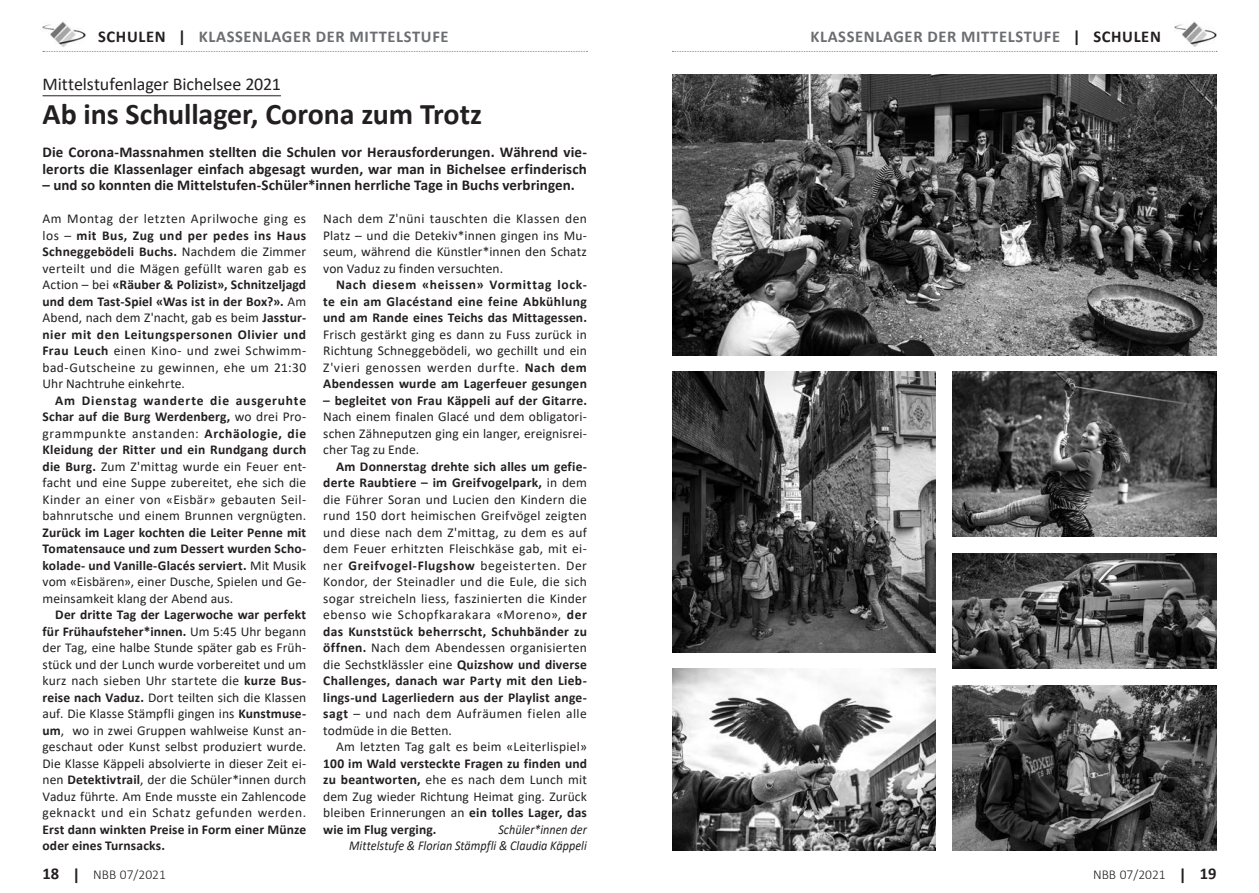
<style>
.page{position:relative;width:1259px;height:893px;background:#fff}
.page>*{position:absolute;margin:0;border:0;box-sizing:border-box;transform-origin:0 0}
.t1{font:700 30px "Calibri";letter-spacing:-.005em;color:#231f20}
.t2{font:18px "Calibri";letter-spacing:-.005em;color:#231f20}
.t3{font:700 16.5px "Calibri";letter-spacing:.04em;color:#6c6d70}
.t4{font:700 15px/16.5px "Calibri";letter-spacing:.005em;color:#231f20}
.t5{font:13.5px/16.5px "Calibri";letter-spacing:.015em;color:#231f20;text-align:justify}
.t6{font:700 13.5px/16.5px "Calibri";letter-spacing:.01em;color:#231f20;text-align:justify}
.t7{font:italic 13.5px/16.5px "Calibri";letter-spacing:.005em;color:#231f20;text-align:right;scale:.9 1}
.t8{font:300 13.5px "Calibri";color:#231f20}
.s1{color:#231f20}
.s2{font-weight:700}
.s3{font-weight:400}
.s4{font-weight:700;font-size:16.5px}
</style>
<div class="page">
<svg style="left:43px;top:51px;width:544px;height:1px"></svg>
<img style="left:43px;top:21px;width:42px;height:26px">
<svg style="left:672px;top:51px;width:545px;height:1px"></svg>
<img style="left:1174px;top:21px;width:42px;height:26px">
<img style="left:672px;top:75px;width:544px;height:280px">
<img style="left:672px;top:372px;width:263px;height:280px">
<img style="left:952px;top:372px;width:264px;height:165px">
<img style="left:672px;top:669px;width:263px;height:181px">
<img style="left:952px;top:685px;width:264px;height:165px">
<img style="left:952px;top:553px;width:264px;height:116px">
<hr style="left:43px;top:96px;width:238px;height:1px;background:#231f20">
<p class="t3" style="left:98px;top:25px;width:352px"><span class="s1">SCHULEN |</span> KLASSENLAGER DER MITTELSTUFE</p>
<p class="t3" style="left:810px;top:25px;width:352px">KLASSENLAGER DER MITTELSTUFE <span class="s1">| SCHULEN</span></p>
<h2 class="t2" style="left:43px;top:71px;width:240px">Mittelstufenlager Bichelsee 2021</h2>
<h1 class="t1" style="left:43px;top:93px;width:441px">Ab ins Schullager, Corona zum Trotz</h1>
<p class="t4" style="left:43px;top:144px;width:546px">Die Corona-Massnahmen stellten die Schulen vor Herausforderungen. Während vie&shy;lerorts die Klassenlager einfach abgesagt wurden, war man in Bichelsee erfinderisch</p>
<p class="t4" style="left:43px;top:177px;width:534px">– und so konnten die Mittelstufen-Schüler*innen herrliche Tage in Buchs verbringen.</p>
<p class="t5" style="left:43px;top:210px;width:265px">Am Montag der letzten Aprilwoche ging es los – <span class="s2">mit Bus, Zug und per pedes ins Haus Schneggebödeli Buchs.</span> Nachdem die Zimmer verteilt und die Mägen gefüllt waren gab es Action – bei <span class="s2">«Räuber &amp; Polizist», Schnitzeljagd und dem Tast-Spiel «Was ist in der Box?».</span> Am Abend, nach dem Z'nacht, gab es beim <span class="s2">Jasstur&shy;nier mit den Leitungspersonen Olivier und Frau Leuch</span> einen Kino- und zwei Schwimm&shy;bad-Gutscheine zu gewinnen, ehe um 21:30<br>Uhr Nachtruhe einkehrte.</p>
<p class="t5" style="left:43px;top:392px;width:265px;text-indent:13px"><span class="s2">Am Dienstag wanderte die ausgeruhte Schar auf die Burg Werdenberg,</span> wo drei Pro&shy;grammpunkte anstanden: <span class="s2">Archäologie, die Kleidung der Ritter und ein Rundgang durch die Burg.</span> Zum Z'mittag wurde ein Feuer ent&shy;facht und eine Suppe zubereitet, ehe sich die Kinder an einer von «Eisbär» gebauten Seil&shy;bahnrutsche und einem Brunnen vergnügten.</p>
<p class="t6" style="left:43px;top:524px;width:265px">Zurück im Lager kochten die Leiter Penne mit Tomatensauce und zum Dessert wurden Scho&shy;kolade- und Vanille-Glacés serviert. <span class="s3">Mit Musik vom «Eisbären», einer Dusche, Spielen und Ge&shy;meinsamkeit klang der Abend aus.</span></p>
<p class="t5" style="left:43px;top:606px;width:265px;text-indent:13px"><span class="s2">Der dritte Tag der Lagerwoche war perfekt für Frühaufsteher*innen.</span> Um 5:45 Uhr begann der Tag, eine halbe Stunde später gab es Früh&shy;stück und der Lunch wurde vorbereitet und um kurz nach sieben Uhr startete die <span class="s2">kurze Bus&shy;reise nach Vaduz.</span> Dort teilten sich die Klassen auf. Die Klasse Stämpfli gingen ins <span class="s2">Kunstmuse&shy;um</span>, wo in zwei Gruppen wahlweise Kunst an&shy;geschaut oder Kunst selbst produziert wurde.<br>Die Klasse Käppeli absolvierte in dieser Zeit ei&shy;nen <span class="s2">Detektivtrail</span>, der die Schüler*innen durch Vaduz führte. Am Ende musste ein Zahlencode geknackt und ein Schatz gefunden werden.</p>
<p class="t6" style="left:43px;top:821px;width:265px">Erst dann winkten Preise in Form einer Münze oder eines Turnsacks.</p>
<p class="t5" style="left:323px;top:210px;width:265px">Nach dem Z'nüni tauschten die Klassen den Platz – und die Detekiv*innen gingen ins Mu&shy;seum, während die Künstler*innen den Schatz von Vaduz zu finden versuchten.</p>
<p class="t6" style="left:323px;top:276px;width:265px;text-indent:13px">Nach diesem «heissen» Vormittag lock&shy;te ein am Glacéstand eine feine Abkühlung und am Rande eines Teichs das Mittagessen.</p>
<p class="t5" style="left:323px;top:326px;width:265px">Frisch gestärkt ging es dann zu Fuss zurück in Richtung Schneggebödeli, wo gechillt und ein Z'vieri genossen werden durfte. <span class="s2">Nach dem Abendessen wurde am Lagerfeuer gesungen</span></p>
<p class="t6" style="left:323px;top:392px;width:265px">– begleitet von Frau Käppeli auf der Gitarre.</p>
<p class="t5" style="left:323px;top:408px;width:265px">Nach einem finalen Glacé und dem obligatori&shy;schen Zähneputzen ging ein langer, ereignisrei&shy;cher Tag zu Ende.</p>
<p class="t5" style="left:323px;top:458px;width:265px;text-indent:13px"><span class="s2">Am Donnerstag drehte sich alles um gefie&shy;derte Raubtiere – im Greifvogelpark,</span> in dem die Führer Soran und Lucien den Kindern die rund 150 dort heimischen Greifvögel zeigten und diese nach dem Z'mittag, zu dem es auf dem Feuer erhitzten Fleischkäse gab, mit ei&shy;ner <span class="s2">Greifvogel-Flugshow</span> begeisterten. Der Kondor, der Steinadler und die Eule, die sich sogar streicheln liess, faszinierten die Kinder ebenso wie Schopfkarakara «Moreno», <span class="s2">der das Kunststück beherrscht, Schuhbänder zu öffnen.</span> Nach dem Abendessen organisierten die Sechstklässler eine <span class="s2">Quizshow und diverse Challenges, danach war Party mit den Lieb&shy;lings-und Lagerliedern aus der Playlist ange&shy;sagt</span> – und nach dem Aufräumen fielen alle todmüde in die Betten.</p>
<p class="t5" style="left:336px;top:738px;width:252px">Am letzten Tag galt es beim «Leiterlispiel»</p>
<p class="t6" style="left:323px;top:755px;width:265px">100 im Wald versteckte Fragen zu finden und zu beantworten, <span class="s3">ehe es nach dem Lunch mit dem Zug wieder Richtung Heimat ging. Zurück bleiben Erinnerungen an</span> ein tolles Lager, das wie im Flug verging.</p>
<p class="t7" style="left:349px;top:821px;width:266px">Schüler*innen der<br>Mittelstufe &amp; Florian Stämpfli &amp; Claudia Käppeli</p>
<p class="t8" style="left:43px;top:866px;width:125px"><span class="s4">18 |</span> NBB 07/2021</p>
<p class="t8" style="left:1093px;top:866px;width:125px">NBB 07/2021 <span class="s4">| 19</span></p>
</div>
